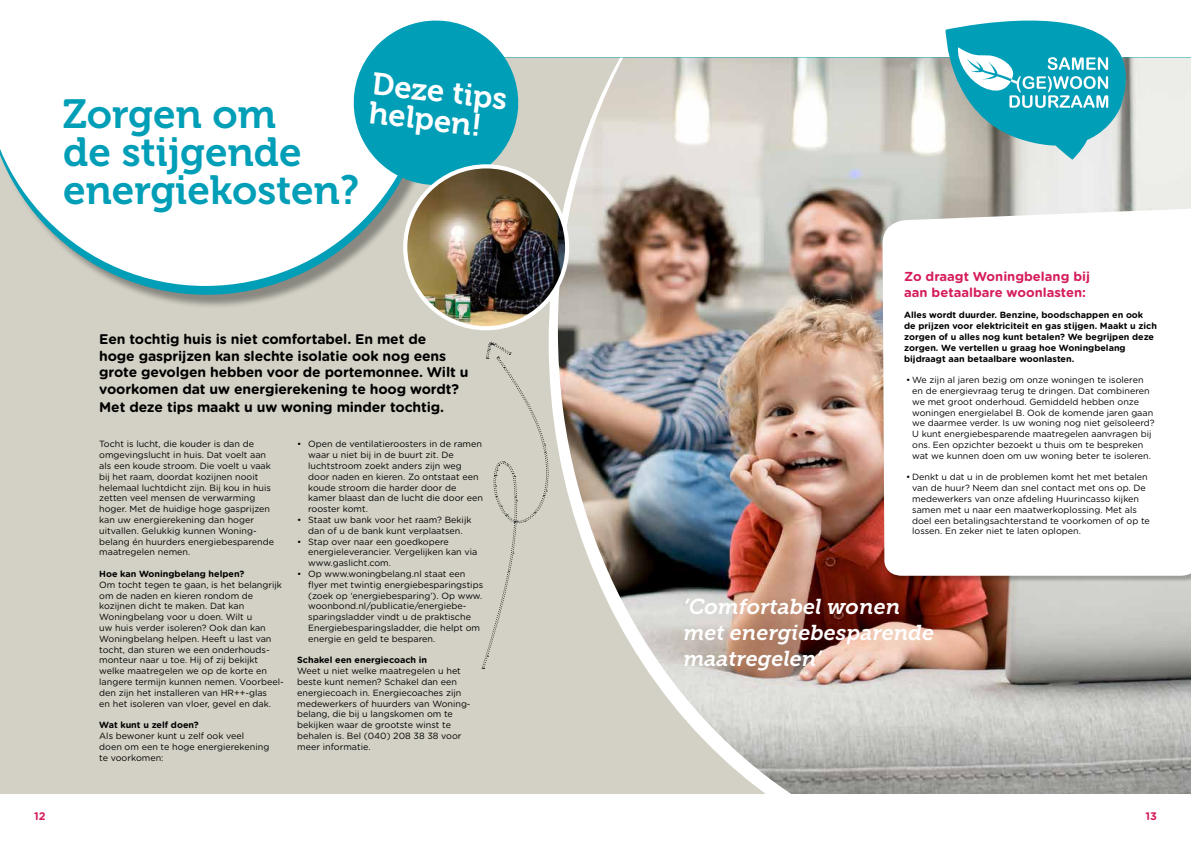
<style>
.page{position:relative;width:1191px;height:842px;background:#fff}
.page>*{position:absolute;margin:0;border:0;box-sizing:border-box;transform-origin:0 0}
.t1{font:40.6px/38.2px "Museo 700";color:#009eb7}
.t2{font:31.1px/29.5px "Museo 700";color:#fff}
.t3{font:italic 21.4px/25.7px "Museo Slab 700";color:#fff}
.t4{font:700 14px/17.1px "Gotham Rounded";letter-spacing:-.01em;color:#000}
.t5{font:700 13px/15.6px "Gotham Rounded";color:#d51d5c}
.t6{font:700 11px "Gotham Rounded";color:#d51d5c}
.t7{font:9px/10.8px "Gotham Rounded";color:#000}
.t8{font:700 9px/10.8px "Gotham Rounded";color:#000}
</style>
<div class="page">
<div style="left:0;top:57px;width:1191px;height:737px;background:#d3d1c5"></div>
<img style="left:558px;top:58px;width:633px;height:736px">
<hr style="left:0;top:57px;width:1191px;height:1px;background:#009eb7">
<div style="left:882px;top:208px;width:309px;height:368px;background:#fff"></div>
<div style="left:0;top:0;width:443px;height:308px;background:#000;opacity:.35"></div>
<svg style="left:0;top:286px;width:420px;height:9px"></svg>
<svg style="left:0;top:57px;width:428px;height:229px;background:#eff3f2"></svg>
<div style="left:0;top:0;width:1191px;height:57px;background:#fff"></div>
<svg style="left:349px;top:20px;width:174px;height:170px;background:#3cb3c5"></svg>
<img style="left:405px;top:166px;width:162px;height:162px;border-radius:81px">
<div style="left:403px;top:164px;width:166px;height:166px;border:4px solid #fff;border-radius:50%"></div>
<svg style="left:481px;top:341px;width:68px;height:328px"></svg>
<svg style="left:945px;top:21px;width:180px;height:139px;background:#57b5c2"></svg>
<h1 class="t1" style="left:63px;top:95px;width:297px">Zorgen om<br>de stijgende energiekosten?</h1>
<h2 class="t2" style="left:374px;top:69px;width:137px;rotate:7deg">Deze tips helpen!</h2>
<p class="t6" style="left:34px;top:808px;width:13px">12</p>
<p class="t4" style="left:99px;top:330px;width:371px">Een tochtig huis is niet comfortabel. En met de<br>hoge gasprijzen kan slechte isolatie ook nog eens grote gevolgen hebben voor de portemonnee. Wilt u voorkomen dat uw energierekening te hoog wordt?<br>Met deze tips maakt u uw woning minder tochtig.</p>
<p class="t7" style="left:99px;top:438px;width:176px">Tocht is lucht, die kouder is dan de omgevingslucht in huis. Dat voelt aan als een koude stroom. Die voelt u vaak bij het raam, doordat kozijnen nooit helemaal luchtdicht zijn. Bij kou in huis zetten veel mensen de verwarming hoger. Met de huidige hoge gasprijzen kan uw energierekening dan hoger uitvallen. Gelukkig kunnen Woning&shy;belang én huurders energiebesparende maatregelen nemen.</p>
<p class="t8" style="left:99px;top:568px;width:147px">Hoe kan Woningbelang helpen?</p>
<p class="t7" style="left:99px;top:579px;width:186px">Om tocht tegen te gaan, is het belangrijk om de naden en kieren rondom de kozijnen dicht te maken. Dat kan Woningbelang voor u doen. Wilt u<br>uw huis verder isoleren? Ook dan kan Woningbelang helpen. Heeft u last van tocht, dan sturen we een onderhouds&shy;monteur naar u toe. Hij of zij bekijkt welke maatregelen we op de korte en langere termijn kunnen nemen. Voorbeel&shy;den zijn het installeren van HR++-glas<br>en het isoleren van vloer, gevel en dak.</p>
<p class="t8" style="left:99px;top:719px;width:101px">Wat kunt u zelf doen?</p>
<p class="t7" style="left:99px;top:730px;width:172px">Als bewoner kunt u zelf ook veel<br>doen om een te hoge energierekening te voorkomen:</p>
<p class="t7" style="left:308px;top:438px;width:176px;text-indent:-11px">• Open de ventilatieroosters in de ramen waar u niet bij in de buurt zit. De luchtstroom zoekt anders zijn weg door naden en kieren. Zo ontstaat een koude stroom die harder door de kamer blaast dan de lucht die door een rooster komt.</p>
<p class="t7" style="left:297px;top:514px;width:176px;text-align:center">• Staat uw bank voor het raam? Bekijk dan of u de bank kunt verplaatsen.</p>
<p class="t7" style="left:308px;top:535px;width:171px;text-indent:-11px">• Stap over naar een goedkopere energieleverancier. Vergelijken kan via www.gaslicht.com.</p>
<p class="t7" style="left:308px;top:568px;width:176px;text-indent:-11px">• Op www.woningbelang.nl staat een flyer met twintig energiebesparingstips (zoek op ‘energiebesparing’). Op www. woonbond.nl/publicatie/energiebe&shy;sparingsladder vindt u de praktische Energiebesparingsladder, die helpt om energie en geld te besparen.</p>
<p class="t8" style="left:297px;top:654px;width:132px">Schakel een energiecoach in</p>
<p class="t7" style="left:297px;top:665px;width:175px">Weet u niet welke maatregelen u het beste kunt nemen? Schakel dan een energiecoach in. Energiecoaches zijn medewerkers of huurders van Woning&shy;belang, die bij u langskomen om te bekijken waar de grootste winst te behalen is. Bel (040) 208 38 38 voor meer informatie.</p>
<h3 class="t5" style="left:904px;top:268px;width:187px">Zo draagt Woningbelang bij aan betaalbare woonlasten:</h3>
<p class="t8" style="left:904px;top:309px;width:254px">Alles wordt duurder. Benzine, boodschappen en ook de prijzen voor elektriciteit en gas stijgen. Maakt u zich zorgen of u alles nog kunt betalen? We begrijpen deze zorgen. We vertellen u graag hoe Woningbelang bijdraagt aan betaalbare woonlasten.</p>
<p class="t7" style="left:912px;top:374px;width:244px;text-indent:-6px">• We zijn al jaren bezig om onze woningen te isoleren en de energievraag terug te dringen. Dat combineren we met groot onderhoud. Gemiddeld hebben onze woningen energielabel B. Ook de komende jaren gaan we daarmee verder. Is uw woning nog niet geïsoleerd?<br>U kunt energiebesparende maatregelen aanvragen bij ons. Een opzichter bezoekt u thuis om te bespreken wat we kunnen doen om uw woning beter te isoleren.</p>
<p class="t7" style="left:912px;top:471px;width:239px;text-indent:-6px">• Denkt u dat u in de problemen komt het met betalen van de huur? Neem dan snel contact met ons op. De medewerkers van onze afdeling Huurincasso kijken samen met u naar een maatwerkoplossing. Met als doel een betalingsachterstand te voorkomen of op te lossen. En zeker niet te laten oplopen.</p>
<h3 class="t3" style="left:683px;top:594px;width:252px">‘Comfortabel wonen met energiebesparende maatregelen’</h3>
<p class="t6" style="left:1145px;top:808px;width:13px">13</p>
</div>
